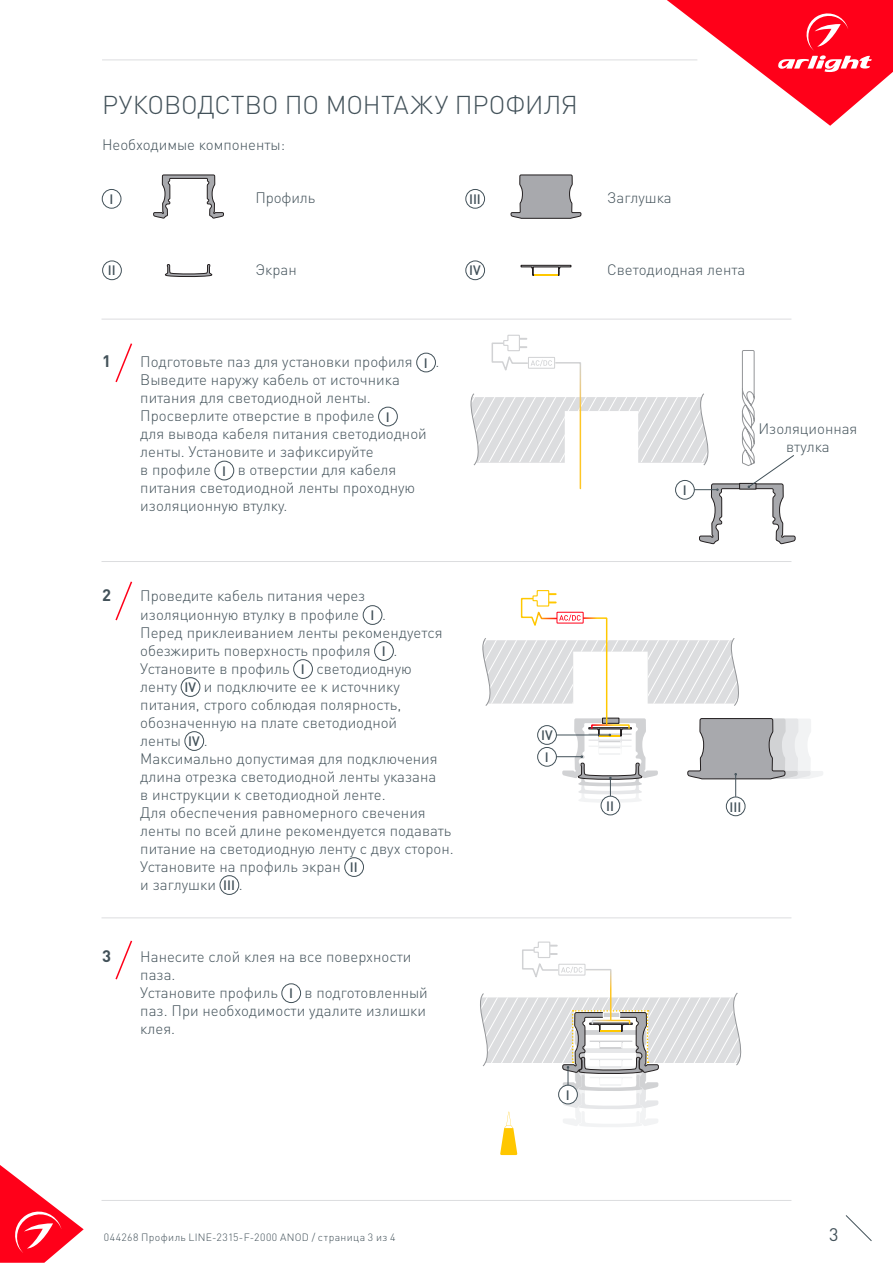
<style>
.page{position:relative;width:893px;height:1263px;background:#fff}
.page>*{position:absolute;margin:0;border:0;box-sizing:border-box;transform-origin:0 0}
.t1{font:300 25.5px "DIN Pro";letter-spacing:-.005em;color:#425159}
.t2{font:18px "DIN Pro";color:#425159}
.t3{font:700 16.5px "DIN Pro";color:#425159}
.t4{font:300 15px/18px "DIN Pro";color:#425159}
.t5{font:500 13.5px "DIN Pro";color:#425159}
.t6{font:300 10.5px "DIN Pro";letter-spacing:.04em;color:#425159}
</style>
<div class="page">
<svg style="left:0;top:1165px;width:84px;height:98px"></svg>
<svg style="left:845px;top:1215px;width:27px;height:26px"></svg>
<svg style="left:667px;top:0;width:226px;height:126px"></svg>
<hr style="left:102px;top:60px;width:595px;height:1px;background:#dcdddf">
<hr style="left:102px;top:319px;width:689px;height:1px;background:#dcdddf">
<hr style="left:102px;top:561px;width:689px;height:1px;background:#dcdddf">
<hr style="left:102px;top:917px;width:689px;height:1px;background:#dcdddf">
<hr style="left:102px;top:1200px;width:689px;height:1px;background:#dcdddf">
<svg style="left:521px;top:265px;width:50px;height:11px"></svg>
<div style="left:102px;top:189px;width:19px;height:19px;border:1px solid #425159;border-radius:50%"></div>
<div style="left:102px;top:261px;width:20px;height:19px;border:1px solid #425159;border-radius:50%"></div>
<div style="left:466px;top:189px;width:19px;height:19px;border:1px solid #425159;border-radius:50%"></div>
<div style="left:466px;top:261px;width:19px;height:19px;border:1px solid #425159;border-radius:50%"></div>
<div style="left:416px;top:353px;width:20px;height:19px;border:1px solid #425159;border-radius:50%"></div>
<div style="left:378px;top:407px;width:20px;height:19px;border:1px solid #425159;border-radius:50%"></div>
<div style="left:215px;top:461px;width:19px;height:19px;border:1px solid #425159;border-radius:50%"></div>
<div style="left:282px;top:984px;width:19px;height:19px;border:1px solid #425159;border-radius:50%"></div>
<div style="left:363px;top:605px;width:19px;height:20px;border:1px solid #425159;border-radius:50%"></div>
<div style="left:374px;top:641px;width:20px;height:20px;border:1px solid #425159;border-radius:50%"></div>
<div style="left:293px;top:659px;width:20px;height:20px;border:1px solid #425159;border-radius:50%"></div>
<div style="left:181px;top:677px;width:19px;height:20px;border:1px solid #425159;border-radius:50%"></div>
<div style="left:185px;top:731px;width:19px;height:20px;border:1px solid #425159;border-radius:50%"></div>
<div style="left:345px;top:857px;width:19px;height:20px;border:1px solid #425159;border-radius:50%"></div>
<div style="left:220px;top:875px;width:19px;height:20px;border:1px solid #425159;border-radius:50%"></div>
<svg style="left:115px;top:343px;width:18px;height:40px"></svg>
<svg style="left:115px;top:581px;width:18px;height:40px"></svg>
<svg style="left:115px;top:940px;width:18px;height:40px"></svg>
<div style="left:726px;top:797px;width:19px;height:19px;border:1px solid #425159;border-radius:50%"></div>
<svg style="left:470px;top:334px;width:325px;height:210px"></svg>
<svg style="left:153px;top:175px;width:71px;height:44px"></svg>
<svg style="left:165px;top:264px;width:47px;height:13px"></svg>
<svg style="left:480px;top:941px;width:262px;height:214px"></svg>
<svg style="left:511px;top:175px;width:70px;height:44px"></svg>
<div style="left:601px;top:796px;width:19px;height:19px;border:1px solid #425159;border-radius:50%"></div>
<svg style="left:482px;top:590px;width:341px;height:213px"></svg>
<p class="t1" style="left:102px;top:87px;width:477px">РУКОВОДСТВО ПО МОНТАЖУ ПРОФИЛЯ</p>
<p class="t4" style="left:102px;top:134px;width:185px">Необходимые компоненты:</p>
<p class="t5" style="left:109px;top:190px;width:5px">I</p>
<p class="t4" style="left:256px;top:188px;width:61px">Профиль</p>
<p class="t5" style="left:469px;top:190px;width:13px">III</p>
<p class="t4" style="left:607px;top:188px;width:66px">Заглушка</p>
<p class="t5" style="left:108px;top:261px;width:9px">II</p>
<p class="t4" style="left:256px;top:260px;width:43px">Экран</p>
<p class="t4" style="left:607px;top:260px;width:140px">Cветодиодная лента</p>
<p class="t5" style="left:469px;top:261px;width:13px">IV</p>
<p class="t3" style="left:102px;top:350px;width:10px">1</p>
<p class="t4" style="left:140px;top:352px;width:274px">Подготовьте паз для установки профиля</p>
<p class="t5" style="left:424px;top:354px;width:5px">I</p>
<p class="t4" style="left:436px;top:352px;width:5px">.</p>
<p class="t4" style="left:140px;top:370px;width:261px">Выведите наружу кабель от источника питания для светодиодной ленты.<br>Просверлите отверстие в профиле</p>
<p class="t5" style="left:386px;top:408px;width:5px">I</p>
<p class="t4" style="left:140px;top:424px;width:288px">для вывода кабеля питания светодиодной ленты. Установите и зафиксируйте<br>в профиле</p>
<p class="t4" style="left:140px;top:460px;width:276px;text-indent:97px">в отверстии для кабеля питания светодиодной ленты проходную изоляционную втулку.</p>
<p class="t5" style="left:222px;top:462px;width:5px">I</p>
<p class="t3" style="left:102px;top:584px;width:10px">2</p>
<p class="t4" style="left:140px;top:586px;width:226px">Проведите кабель питания через изоляционную втулку в профиле</p>
<p class="t5" style="left:370px;top:606px;width:5px">I</p>
<p class="t4" style="left:140px;top:604px;width:304px;text-indent:242px">.<br>Перед приклеиванием ленты рекомендуется обезжирить поверхность профиля</p>
<p class="t5" style="left:382px;top:642px;width:5px">I</p>
<p class="t4" style="left:394px;top:640px;width:5px">.</p>
<p class="t4" style="left:140px;top:658px;width:151px">Установите в профиль</p>
<p class="t5" style="left:301px;top:660px;width:5px">I</p>
<p class="t4" style="left:316px;top:658px;width:97px">светодиодную</p>
<p class="t4" style="left:140px;top:676px;width:38px">ленту</p>
<p class="t5" style="left:185px;top:678px;width:13px">IV</p>
<p class="t4" style="left:140px;top:676px;width:262px;text-indent:64px">и подключите ее к источнику питания, строго соблюдая полярность, обозначенную на плате светодиодной ленты</p>
<p class="t5" style="left:188px;top:732px;width:13px">IV</p>
<p class="t4" style="left:140px;top:730px;width:315px;text-indent:64px">.<br>Максимально допустимая для подключения длина отрезка светодиодной ленты указана<br>в инструкции к светодиодной ленте.<br>Для обеспечения равномерного свечения ленты по всей длине рекомендуется подавать питание на светодиодную ленту с двух сторон.<br>Установите на профиль экран</p>
<p class="t5" style="left:350px;top:858px;width:9px">II</p>
<p class="t4" style="left:140px;top:874px;width:77px">и заглушки</p>
<p class="t5" style="left:223px;top:876px;width:13px">III</p>
<p class="t4" style="left:239px;top:874px;width:5px">.</p>
<p class="t3" style="left:102px;top:944px;width:10px">3</p>
<p class="t4" style="left:140px;top:947px;width:273px">Нанесите слой клея на все поверхности паза.<br>Установите профиль</p>
<p class="t4" style="left:140px;top:983px;width:289px;text-align:justify;text-indent:164px">в подготовленный паз. При необходимости удалите излишки клея.</p>
<p class="t5" style="left:289px;top:984px;width:5px">I</p>
<p class="t5" style="left:683px;top:481px;width:5px">I</p>
<p class="t4" style="left:758px;top:419px;width:101px">Изоляционная</p>
<p class="t4" style="left:786px;top:437px;width:45px">втулка</p>
<p class="t5" style="left:541px;top:726px;width:13px">IV</p>
<p class="t5" style="left:545px;top:748px;width:5px">I</p>
<p class="t5" style="left:606px;top:797px;width:9px">II</p>
<p class="t5" style="left:729px;top:797px;width:13px">III</p>
<p class="t5" style="left:566px;top:1086px;width:5px">I</p>
<p class="t6" style="left:104px;top:1230px;width:293px">044268 Профиль LINE-2315-F-2000 ANOD / страница 3 из 4</p>
<p class="t2" style="left:829px;top:1222px;width:11px">3</p>
</div>
